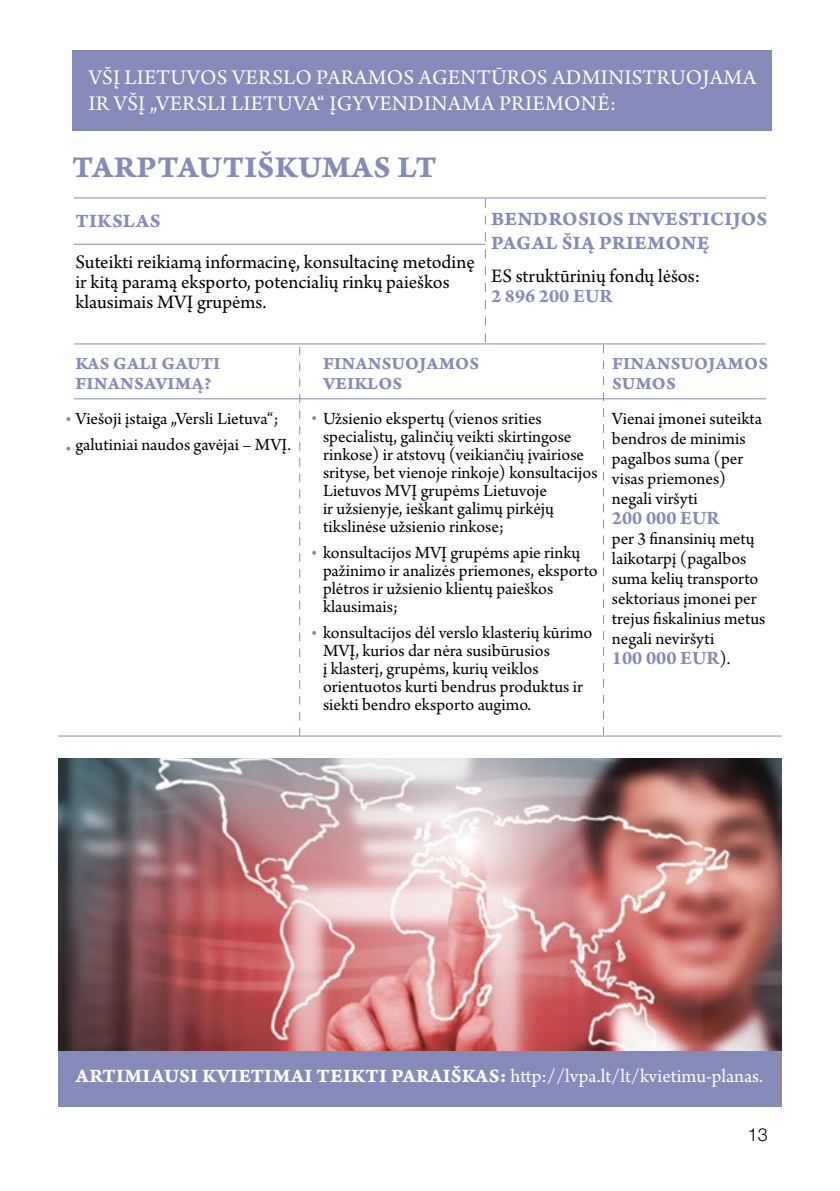
<style>
.page{position:relative;width:840px;height:1191px;background:#fff}
.page>*{position:absolute;margin:0;border:0;box-sizing:border-box;transform-origin:0 0}
.t1{font:32px "Arno Pro Bold Caption";letter-spacing:.01em;color:#858ab8}
.t2{font:22px/26px "Arno Pro";letter-spacing:.01em;color:#fff}
.t3{font:20px/20px "Arno Pro";color:#000}
.t4{font:20px "Arno Pro Bold Caption";letter-spacing:.01em;color:#fff}
.t5{font:20px/24px "Arno Pro Bold Caption";letter-spacing:.01em;color:#858ab8}
.t6{font:700 20px "Arno Pro";color:#858ab8}
.t7{font:18px/18px "Arno Pro";color:#000}
.t8{font:18px/20px "Arno Pro Bold Caption";letter-spacing:.01em;color:#858ab8}
.t9{font:300 18px "Helvetica Neue LT Pro";color:#000}
.s1{font-weight:400;font-size:18px;color:#000}
.s2{font-family:"Arno Pro"}
</style>
<div class="page">
<svg style="left:299px;top:347px;width:1px;height:388px"></svg>
<hr style="left:74px;top:343px;width:691px;height:1px;background:#858ab8">
<hr style="left:74px;top:197px;width:691px;height:1px;background:#858ab8">
<hr style="left:74px;top:244px;width:411px;height:1px;background:#858ab8">
<hr style="left:74px;top:398px;width:691px;height:1px;background:#858ab8">
<svg style="left:66px;top:417px;width:4px;height:4px"></svg>
<svg style="left:66px;top:446px;width:4px;height:4px"></svg>
<hr style="left:58px;top:735px;width:723px;height:1px;background:#858ab8">
<svg style="left:312px;top:416px;width:4px;height:4px"></svg>
<svg style="left:312px;top:551px;width:4px;height:4px"></svg>
<svg style="left:312px;top:631px;width:4px;height:4px"></svg>
<img style="left:58px;top:758px;width:723px;height:292px">
<div style="left:58px;top:1051px;width:723px;height:55px;background:#858ab8"></div>
<div style="left:72px;top:50px;width:699px;height:81px;background:#858ab8"></div>
<svg style="left:484px;top:199px;width:1px;height:143px"></svg>
<p class="t2" style="left:88px;top:66px;width:669px">VŠĮ LIETUVOS VERSLO PARAMOS AGENTŪROS ADMINISTRUOJAMA<br>IR VŠĮ „VERSLI LIETUVA“ ĮGYVENDINAMA PRIEMONĖ:</p>
<h1 class="t1" style="left:72px;top:148px;width:366px">TARPTAUTIŠKUMAS LT</h1>
<p class="t5" style="left:76px;top:210px;width:86px">TIKSLAS</p>
<p class="t3" style="left:75px;top:253px;width:400px">Suteikti reikiamą informacinę, konsultacinę metodinę ir kitą paramą eksporto, potencialių rinkų paieškos klausimais MVĮ grupėms.</p>
<p class="t5" style="left:491px;top:208px;width:277px">BENDROSIOS INVESTICIJOS<br>PAGAL ŠIĄ PRIEMONĘ</p>
<p class="t3" style="left:491px;top:267px;width:210px">ES struktūrinių fondų lėšos:</p>
<p class="t6" style="left:491px;top:285px;width:122px">2 896 200 EUR</p>
<p class="t8" style="left:75px;top:354px;width:146px">KAS GALI GAUTI<br>FINANSAVIMĄ?</p>
<p class="t8" style="left:611px;top:354px;width:157px">FINANSUOJAMOS<br>SUMOS</p>
<p class="t8" style="left:323px;top:354px;width:157px">FINANSUOJAMOS<br>VEIKLOS</p>
<p class="t7" style="left:75px;top:407px;width:217px;line-height:26px">Viešoji įstaiga „Versli Lietuva“; galutiniai naudos gavėjai – MVĮ.</p>
<p class="t7" style="left:323px;top:411px;width:276px">Užsienio ekspertų (vienos srities specialistų, galinčių veikti skirtingose rinkose) ir atstovų (veikiančių įvairiose srityse, bet vienoje rinkoje) konsultacijos Lietuvos MVĮ grupėms Lietuvoje<br>ir užsienyje, ieškant galimų pirkėjų tikslinėse užsienio rinkose;</p>
<p class="t7" style="left:323px;top:545px;width:276px">konsultacijos MVĮ grupėms apie rinkų pažinimo ir analizės priemones, eksporto plėtros ir užsienio klientų paieškos klausimais;</p>
<p class="t7" style="left:323px;top:625px;width:271px">konsultacijos dėl verslo klasterių kūrimo MVĮ, kurios dar nėra susibūrusios<br>į klasterį, grupėms, kurių veiklos orientuotos kurti bendrus produktus ir siekti bendro eksporto augimo.</p>
<p class="t7" style="left:611px;top:410px;width:152px;line-height:20px">Vienai įmonei suteikta bendros de minimis pagalbos suma (per visas priemones) negali viršyti</p>
<p class="t6" style="left:611px;top:506px;width:109px">200 000 EUR</p>
<p class="t7" style="left:611px;top:530px;width:155px;line-height:20px">per 3 finansinių metų laikotarpį (pagalbos suma kelių transporto sektoriaus įmonei per trejus fiskalinius metus negali neviršyti</p>
<p class="t6" style="left:611px;top:646px;width:120px">100 000 EUR<span class="s1">).</span></p>
<p class="t4" style="left:76px;top:1064px;width:688px">ARTIMIAUSI KVIETIMAI TEIKTI PARAIŠKAS: <span class="s2">http://lvpa.lt/lt/kvietimu-planas.</span></p>
<p class="t9" style="left:747px;top:1124px;width:22px">13</p>
</div>
